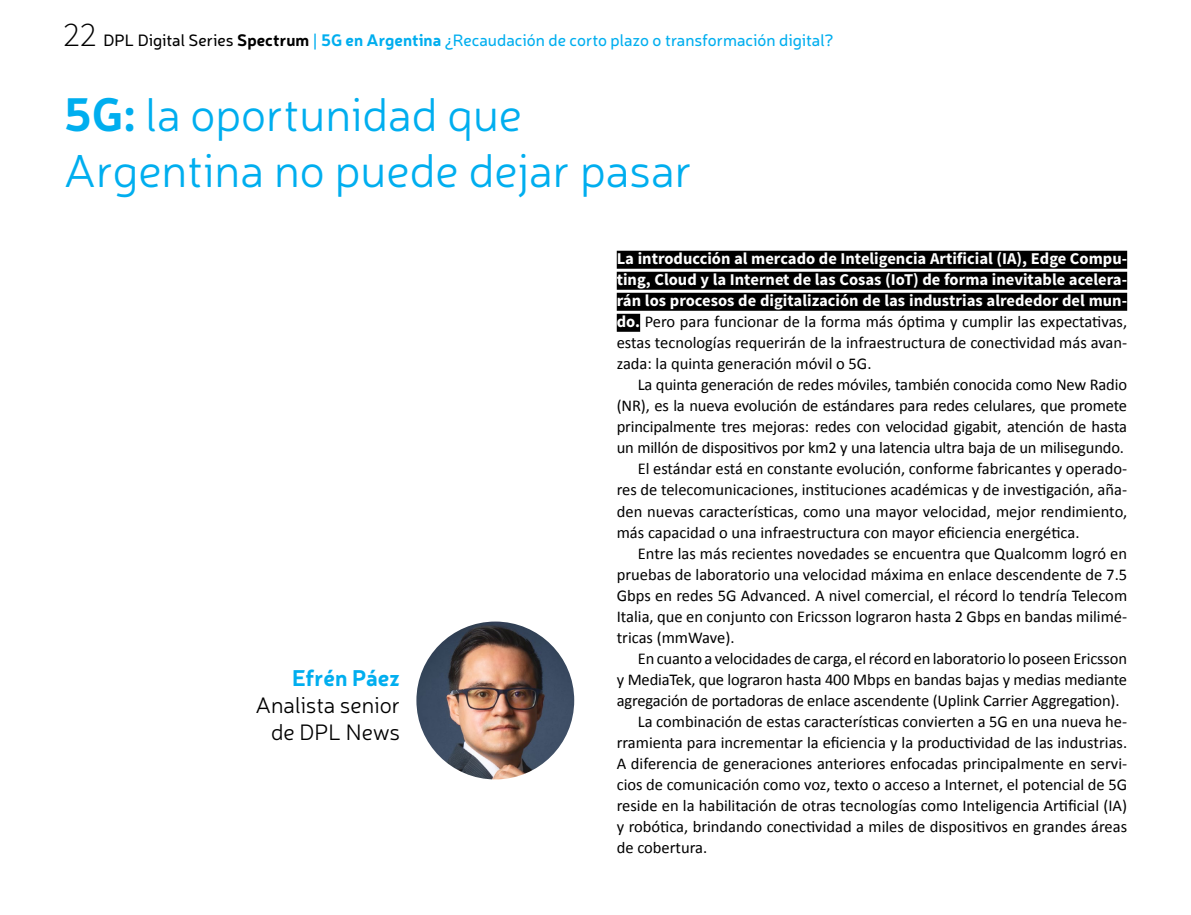
<style>
.page{position:relative;width:1191px;height:915px;background:#fff}
.page>*{position:absolute;margin:0;border:0;box-sizing:border-box;transform-origin:0 0}
.t1{font:300 46.5px/55.8px "Neris";color:#00aeef}
.t2{font:300 22.5px/27px "Neris";color:#000;text-align:right}
.t3{font:700 22.5px "Neris";letter-spacing:-.01em;color:#00aeef}
.t4{font:16.5px/21px "Calibri";color:#000;text-align:justify}
.t5{font:700 16.5px/21px "Source Sans Pro";color:#fff;text-align:justify}
.t6{font:16.5px "Neris";color:#00aeef}
.s1{font-family:"Source Sans Pro";font-weight:300;font-size:34.5px;color:#000}
.s2{color:#000}
.s3{font-weight:700;color:#000}
.s4{font-weight:700}
.s5{font-family:"Source Sans Pro";font-weight:700;color:#fff}
</style>
<div class="page">
<img style="left:416px;top:621px;width:158px;height:158px;border-radius:79px">
<div style="left:617px;top:251px;width:510px;height:18px;background:#000"></div>
<div style="left:617px;top:272px;width:510px;height:18px;background:#000"></div>
<div style="left:617px;top:293px;width:510px;height:18px;background:#000"></div>
<div style="left:617px;top:314px;width:23px;height:18px;background:#000"></div>
<p class="t6" style="left:64px;top:29px;width:771px"><span class="s1">22</span> <span class="s2">DPL Digital Series</span> <span class="s3">Spectrum</span> | <span class="s4">5G en Argentina</span> ¿Recaudación de corto plazo o transformación digital?</p>
<h1 class="t1" style="left:64px;top:86px;width:629px"><span class="s4">5G:</span> la oportunidad que<br>Argentina no puede dejar pasar</h1>
<h2 class="t3" style="left:292px;top:661px;width:110px">Efrén Páez</h2>
<h2 class="t2" style="left:255px;top:690px;width:146px">Analista senior de DPL News</h2>
<p class="t5" style="left:617px;top:249px;width:512px">La introducción al mercado de Inteligencia Artificial (IA), Edge Compu&shy;ting, Cloud y la Internet de las Cosas (IoT) de forma inevitable acelera&shy;rán los procesos de digitalización de las industrias alrededor del mun-</p>
<p class="t4" style="left:617px;top:310px;width:512px"><span class="s5">do.</span> Pero para funcionar de la forma más óptima y cumplir las expectativas, estas tecnologías requerirán de la infraestructura de conectividad más avan&shy;zada: la quinta generación móvil o 5G.</p>
<p class="t4" style="left:638px;top:373px;width:491px">La quinta generación de redes móviles, también conocida como New Radio</p>
<p class="t4" style="left:617px;top:394px;width:512px">(NR), es la nueva evolución de estándares para redes celulares, que promete</p>
<p class="t4" style="left:617px;top:415px;width:512px">principalmente tres mejoras: redes con velocidad gigabit, atención de hasta</p>
<p class="t4" style="left:617px;top:436px;width:509px">un millón de dispositivos por km2 y una latencia ultra baja de un milisegundo.</p>
<p class="t4" style="left:638px;top:457px;width:491px">El estándar está en constante evolución, conforme fabricantes y operado-</p>
<p class="t4" style="left:617px;top:478px;width:512px">res de telecomunicaciones, instituciones académicas y de investigación, aña-</p>
<p class="t4" style="left:617px;top:499px;width:512px">den nuevas características, como una mayor velocidad, mejor rendimiento,</p>
<p class="t4" style="left:617px;top:520px;width:464px">más capacidad o una infraestructura con mayor eficiencia energética.</p>
<p class="t4" style="left:638px;top:541px;width:491px">Entre las más recientes novedades se encuentra que Qualcomm logró en</p>
<p class="t4" style="left:617px;top:562px;width:512px">pruebas de laboratorio una velocidad máxima en enlace descendente de 7.5</p>
<p class="t4" style="left:617px;top:583px;width:512px">Gbps en redes 5G Advanced. A nivel comercial, el récord lo tendría Telecom</p>
<p class="t4" style="left:617px;top:604px;width:512px">Italia, que en conjunto con Ericsson lograron hasta 2 Gbps en bandas milimé-</p>
<p class="t4" style="left:617px;top:625px;width:119px">tricas (mmWave).</p>
<p class="t4" style="left:638px;top:646px;width:491px">En cuanto a velocidades de carga, el récord en laboratorio lo poseen Ericsson</p>
<p class="t4" style="left:617px;top:667px;width:512px">y MediaTek, que lograron hasta 400 Mbps en bandas bajas y medias mediante</p>
<p class="t4" style="left:617px;top:688px;width:504px">agregación de portadoras de enlace ascendente (Uplink Carrier Aggregation).</p>
<p class="t4" style="left:638px;top:709px;width:491px">La combinación de estas características convierten a 5G en una nueva he-</p>
<p class="t4" style="left:617px;top:730px;width:512px">rramienta para incrementar la eficiencia y la productividad de las industrias.</p>
<p class="t4" style="left:617px;top:751px;width:512px">A diferencia de generaciones anteriores enfocadas principalmente en servi-</p>
<p class="t4" style="left:617px;top:772px;width:512px">cios de comunicación como voz, texto o acceso a Internet, el potencial de 5G</p>
<p class="t4" style="left:617px;top:793px;width:512px">reside en la habilitación de otras tecnologías como Inteligencia Artificial (IA)</p>
<p class="t4" style="left:617px;top:814px;width:512px">y robótica, brindando conectividad a miles de dispositivos en grandes áreas</p>
<p class="t4" style="left:617px;top:835px;width:92px">de cobertura.</p>
</div>
